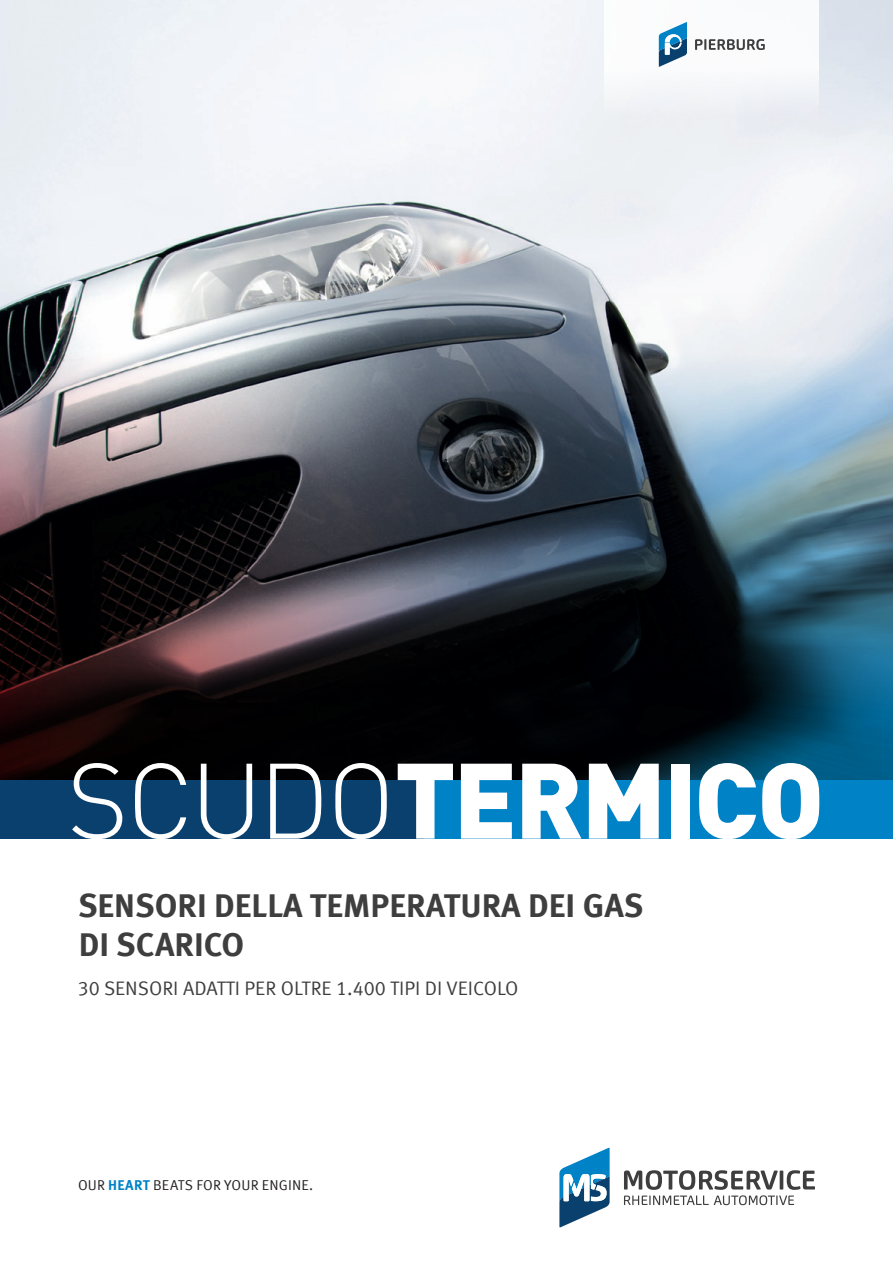
<style>
.page{position:relative;width:893px;height:1263px;background:#fff}
.page>*{position:absolute;margin:0;border:0;box-sizing:border-box;transform-origin:0 0}
.t1{font:900 105.3px "DIN Pro";letter-spacing:-.025em;color:#fff}
.t2{font:700 33px/39px "Meta Offc Pro";color:#3e3e3f}
.t3{font:19.5px "Meta Offc Pro Norm";color:#3e3e3f}
.t4{font:14.25px "Meta Offc Pro Norm";letter-spacing:.01em;color:#231f20}
.s1{font-weight:300}
.s2{font-family:"Meta Offc Pro";font-weight:700;color:#0082c7}
</style>
<div class="page">
<img style="left:0;top:0;width:893px;height:292px">
<img style="left:0;top:292px;width:893px;height:488px">
<svg style="left:624px;top:1170px;width:191px;height:35px"></svg>
<svg style="left:559px;top:1148px;width:51px;height:79px"></svg>
<div style="left:604px;top:0;width:215px;height:117px;background:#fff"></div>
<svg style="left:695px;top:39px;width:70px;height:11px"></svg>
<svg style="left:659px;top:22px;width:28px;height:45px"></svg>
<div style="left:0;top:780px;width:893px;height:58px;background:#09406e"></div>
<div style="left:425px;top:780px;width:468px;height:58px;background:#0082c7"></div>
<h1 class="t1" style="left:67px;top:716px;width:759px"><span class="s1">SCUDO</span>TERMICO</h1>
<h2 class="t2" style="left:78px;top:883px;width:567px">SENSORI DELLA TEMPERATURA DEI GAS<br>DI SCARICO</h2>
<p class="t3" style="left:78px;top:973px;width:442px">30 SENSORI ADATTI PER OLTRE 1.400 TIPI DI VEICOLO</p>
<p class="t4" style="left:78px;top:1174px;width:237px">OUR <span class="s2">HEART</span> BEATS FOR YOUR ENGINE.</p>
</div>
